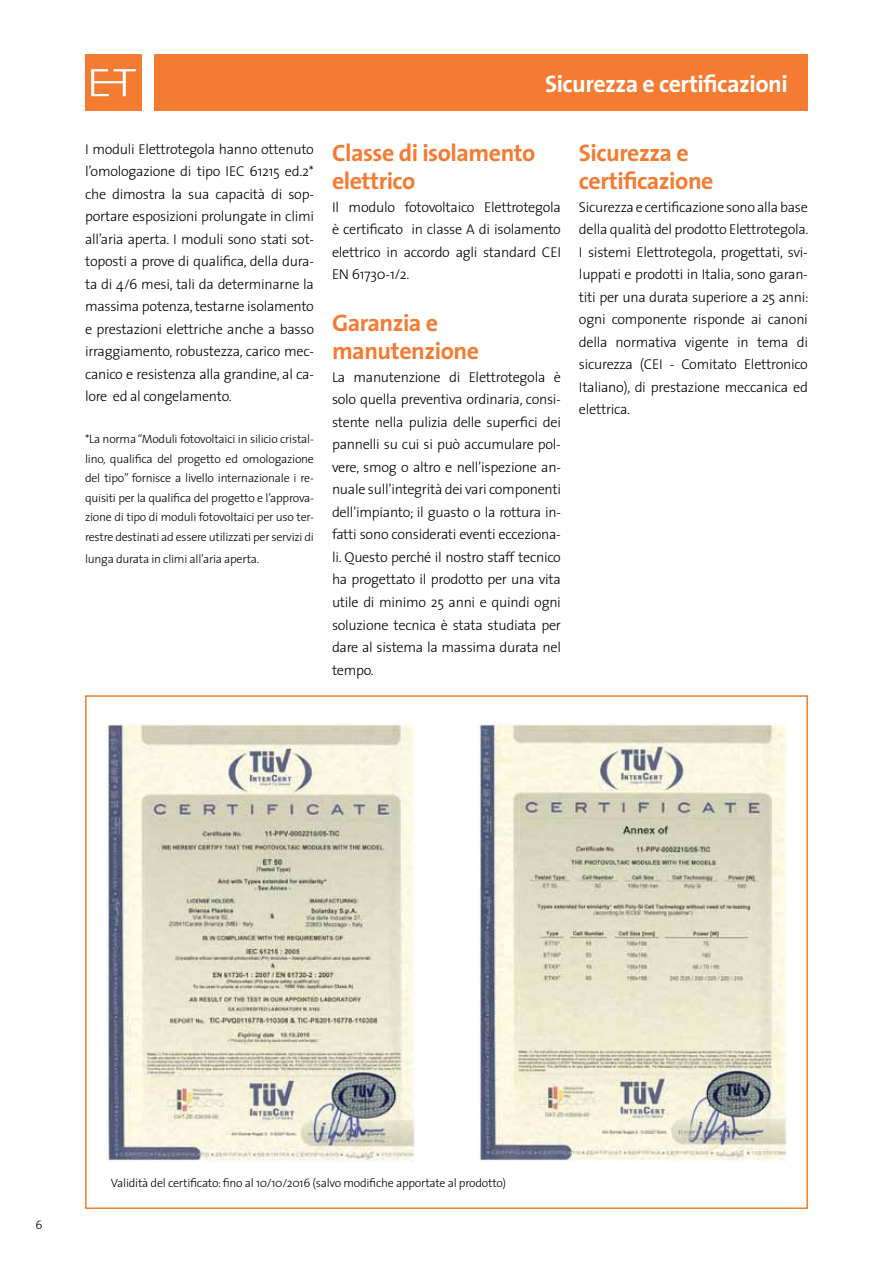
<style>
.page{position:relative;width:893px;height:1263px;background:#fff}
.page>*{position:absolute;margin:0;border:0;box-sizing:border-box;transform-origin:0 0}
.t1{font:700 24px/28.8px "The Sans";letter-spacing:-.02em;color:#f47b32}
.t2{font:700 24px "The Sans";letter-spacing:-.02em;color:#fff}
.t3{font:300 14.25px/22.5px "The Sans";letter-spacing:-.02em;color:#000;text-align:justify}
.t4{font:300 12px/19.5px "The Sans";letter-spacing:-.02em;color:#000;text-align:justify}
</style>
<div class="page">
<div style="left:154px;top:54px;width:654px;height:57px;background:#f47b32"></div>
<div style="left:85px;top:54px;width:57px;height:57px;background:#f47b32"></div>
<svg style="left:91px;top:69px;width:45px;height:27px"></svg>
<img style="left:107px;top:722px;width:308px;height:440px">
<img style="left:478px;top:722px;width:308px;height:440px">
<h1 class="t2" style="left:545px;top:64px;width:244px">Sicurezza e certificazioni</h1>
<p class="t3" style="left:85px;top:137px;width:230px">I moduli Elettrotegola hanno ottenuto l’omologazione di tipo IEC 61215 ed.2* che dimostra la sua capacità di sop&shy;portare esposizioni prolungate in climi all’aria aperta. I moduli sono stati sot&shy;toposti a prove di qualifica, della dura&shy;ta di 4/6 mesi, tali da determinarne la massima potenza, testarne isolamento e prestazioni elettriche anche a basso irraggiamento, robustezza, carico mec&shy;canico e resistenza alla grandine, al ca&shy;lore ed al congelamento.</p>
<p class="t4" style="left:85px;top:429px;width:230px">*La norma “Moduli fotovoltaici in silicio cristal&shy;lino, qualifica del progetto ed omologazione del tipo” fornisce a livello internazionale i re&shy;quisiti per la qualifica del progetto e l’approva&shy;zione di tipo di moduli fotovoltaici per uso ter&shy;restre destinati ad essere utilizzati per servizi di</p>
<p class="t4" style="left:85px;top:549px;width:176px">lunga durata in climi all’aria aperta.</p>
<h1 class="t1" style="left:332px;top:137px;width:205px">Classe di isolamento elettrico</h1>
<p class="t3" style="left:332px;top:195px;width:230px">Il modulo fotovoltaico Elettrotegola è certificato in classe A di isolamento elettrico in accordo agli standard CEI EN 61730-1/2.</p>
<h1 class="t1" style="left:332px;top:308px;width:148px">Garanzia e manutenzione</h1>
<p class="t3" style="left:332px;top:365px;width:230px">La manutenzione di Elettrotegola è solo quella preventiva ordinaria, consi&shy;stente nella pulizia delle superfici dei pannelli su cui si può accumulare pol&shy;vere, smog o altro e nell’ispezione an&shy;nuale sull’integrità dei vari componenti dell’impianto; il guasto o la rottura in&shy;fatti sono considerati eventi ecceziona&shy;li. Questo perché il nostro staff tecnico ha progettato il prodotto per una vita utile di minimo 25 anni e quindi ogni soluzione tecnica è stata studiata per dare al sistema la massima durata nel tempo.</p>
<h1 class="t1" style="left:579px;top:137px;width:136px">Sicurezza e certificazione</h1>
<p class="t3" style="left:579px;top:195px;width:231px">Sicurezza e certificazione sono alla base della qualità del prodotto Elettrotegola.<br>I sistemi Elettrotegola, progettati, svi&shy;luppati e prodotti in Italia, sono garan&shy;titi per una durata superiore a 25 anni: ogni componente risponde ai canoni della normativa vigente in tema di sicurezza (CEI - Comitato Elettronico Italiano), di prestazione meccanica ed elettrica.</p>
<p class="t4" style="left:36px;top:1215px;width:8px">6</p>
<p class="t4" style="left:111px;top:1173px;width:397px">Validità del certificato: fino al 10/10/2016 (salvo modifiche apportate al prodotto)</p>
</div>
